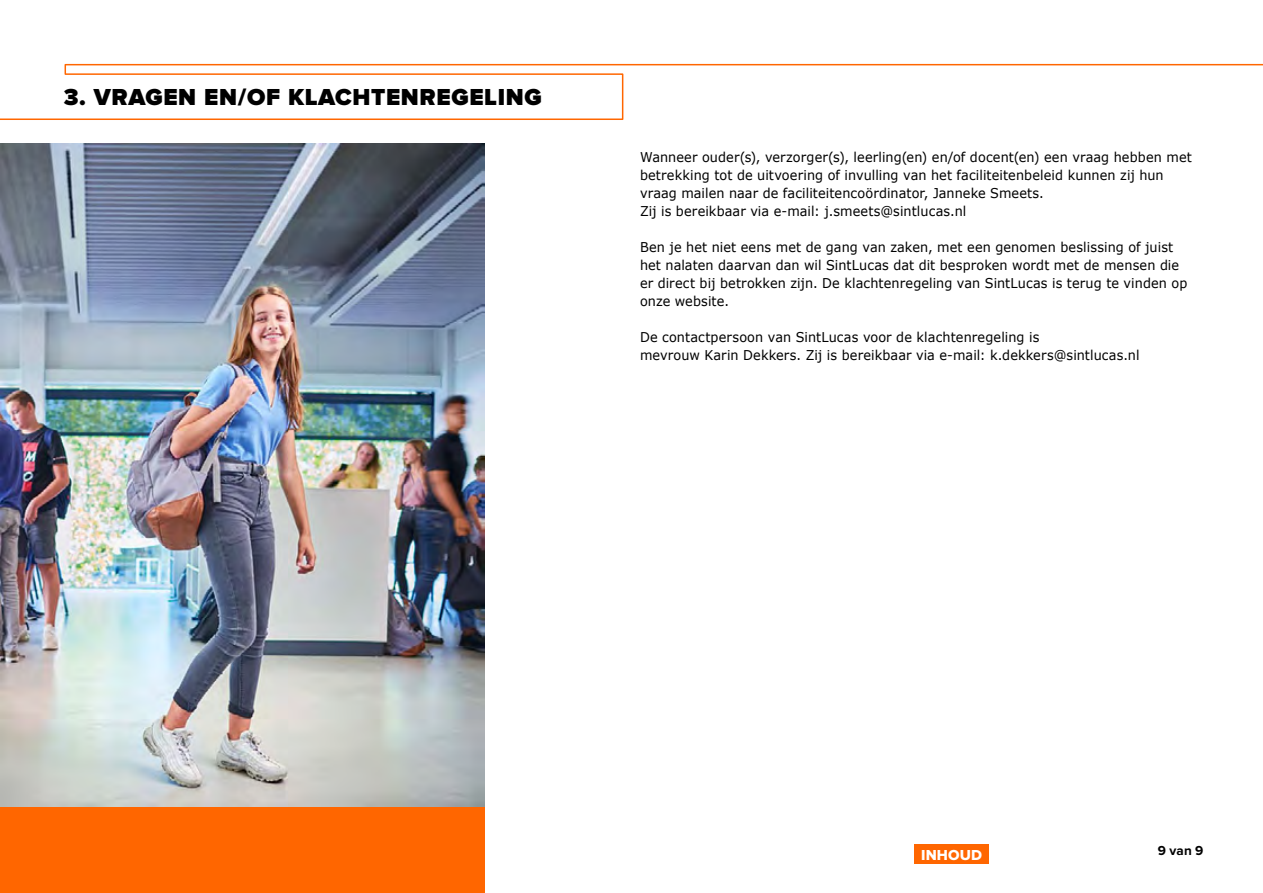
<style>
.page{position:relative;width:1263px;height:893px;background:#fff}
.page>*{position:absolute;margin:0;border:0;box-sizing:border-box;transform-origin:0 0}
.t1{font:900 24px "Proxima Nova";letter-spacing:.025em;color:#000}
.t2{font:15px "Proxima Nova Extrabld";letter-spacing:.01em;color:#fff}
.t3{font:13.5px/18px "Verdana";letter-spacing:.005em;color:#000;scale:.95 1}
.t4{font:700 13.5px "Proxima Nova";color:#000}
</style>
<div class="page">
<div style="left:0;top:807px;width:485px;height:86px;background:#f60"></div>
<img style="left:0;top:144px;width:485px;height:663px">
<svg style="left:0;top:63px;width:1263px;height:57px"></svg>
<div style="left:914px;top:845px;width:75px;height:19px;background:#f60"></div>
<h1 class="t1" style="left:64px;top:83px;width:479px">3. VRAGEN EN/OF KLACHTENREGELING</h1>
<p class="t3" style="left:640px;top:148px;width:582px">Wanneer ouder(s), verzorger(s), leerling(en) en/of docent(en) een vraag hebben met betrekking tot de uitvoering of invulling van het faciliteitenbeleid kunnen zij hun vraag mailen naar de faciliteitencoördinator, Janneke Smeets.<br>Zij is bereikbaar via e-mail: j.smeets@sintlucas.nl</p>
<p class="t3" style="left:640px;top:238px;width:578px">Ben je het niet eens met de gang van zaken, met een genomen beslissing of juist het nalaten daarvan dan wil SintLucas dat dit besproken wordt met de mensen die er direct bij betrokken zijn. De klachtenregeling van SintLucas is terug te vinden op onze website.</p>
<p class="t3" style="left:640px;top:328px;width:527px">De contactpersoon van SintLucas voor de klachtenregeling is<br>mevrouw Karin Dekkers. Zij is bereikbaar via e-mail: k.dekkers@sintlucas.nl</p>
<p class="t2" style="left:921px;top:847px;width:62px">INHOUD</p>
<p class="t4" style="left:1158px;top:842px;width:47px">9 van 9</p>
</div>
